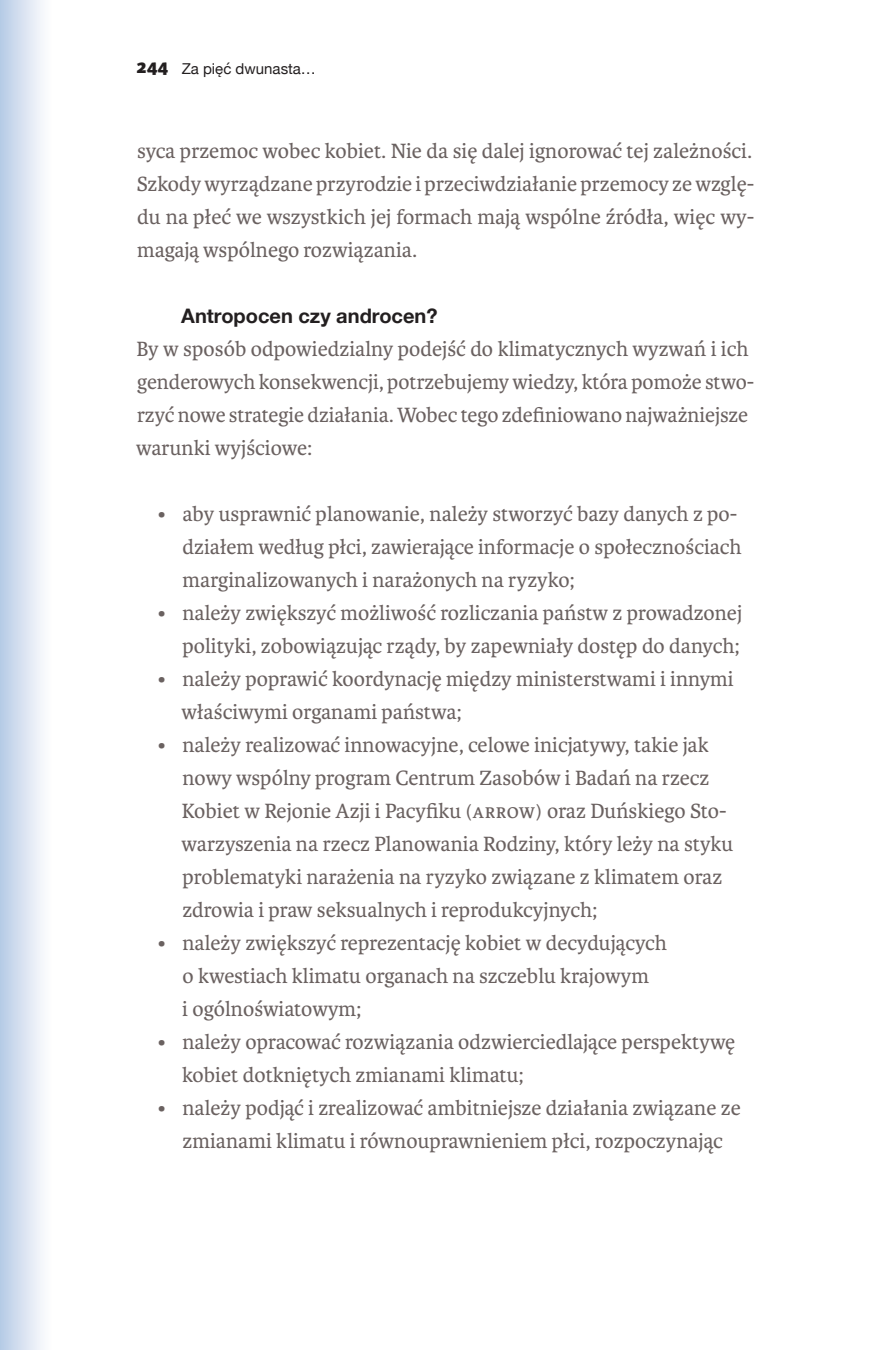
<style>
.page{position:relative;width:874px;height:1350px;background:#fff}
.page>*{position:absolute;margin:0;border:0;box-sizing:border-box;transform-origin:0 0}
.t1{font:22px/33px "Karmina";color:#6a6160}
.t2{font:700 20px "Helvetica Neue";color:#231f20}
.t3{font:15px "Helvetica Neue";color:#231f20}
.s1{font-family:"Karmina Sans";font-weight:800;font-size:20px}
</style>
<div class="page">
<div style="left:0;top:0;width:52px;height:1349px;background:linear-gradient(to right,#b8cbe6,#fff)"></div>
<p class="t3" style="left:136px;top:58px;width:181px"><span class="s1">244</span> Za pięć dwunasta…</p>
<p class="t1" style="left:137px;top:134px;width:618px;text-align:justify">syca przemoc wobec kobiet. Nie da się dalej ignorować tej zależności.<br>Szkody wyrządzane przyrodzie i przeciwdziałanie przemocy ze wzglę&shy;du na płeć we wszystkich jej formach mają wspólne źródła, więc wy&shy;magają wspólnego rozwiązania.</p>
<p class="t2" style="left:181px;top:300px;width:257px">Antropocen czy androcen?</p>
<p class="t1" style="left:136px;top:332px;width:619px">By w sposób odpowiedzialny podejść do klimatycznych wyzwań i ich genderowych konsekwencji, potrzebujemy wiedzy, która pomoże stwo&shy;rzyć nowe strategie działania. Wobec tego zdefiniowano najważniejsze warunki wyjściowe:</p>
<p class="t1" style="left:182px;top:497px;width:560px;text-indent:-24px">• aby usprawnić planowanie, należy stworzyć bazy danych z po&shy;działem według płci, zawierające informacje o społecznościach marginalizowanych i narażonych na ryzyko;</p>
<p class="t1" style="left:158px;top:596px;width:585px;text-align:right">• należy zwiększyć możliwość rozliczania państw z prowadzonej polityki, zobowiązując rządy, by zapewniały dostęp do danych;</p>
<p class="t1" style="left:181px;top:662px;width:553px;text-indent:-24px">• należy poprawić koordynację między ministerstwami i innymi właściwymi organami państwa;</p>
<p class="t1" style="left:181px;top:728px;width:553px;text-indent:-24px">• należy realizować innowacyjne, celowe inicjatywy, takie jak nowy wspólny program Centrum Zasobów i Badań na rzecz Kobiet w Rejonie Azji i Pacyfiku (ARROW) oraz Duńskiego Sto&shy;warzyszenia na rzecz Planowania Rodziny, który leży na styku problematyki narażenia na ryzyko związane z klimatem oraz zdrowia i praw seksualnych i reprodukcyjnych;</p>
<p class="t1" style="left:182px;top:926px;width:486px;text-indent:-24px">• należy zwiększyć reprezentację kobiet w decydujących o kwestiach klimatu organach na szczeblu krajowym<br>i -ogólnoświatowym;</p>
<p class="t1" style="left:182px;top:1025px;width:554px;text-indent:-24px">• należy opracować rozwiązania odzwierciedlające perspektywę kobiet dotkniętych zmianami klimatu;</p>
<p class="t1" style="left:158px;top:1091px;width:584px;text-align:center">• należy podjąć i zrealizować ambitniejsze działania związane ze zmianami klimatu i równouprawnieniem płci, rozpoczynając</p>
</div>
